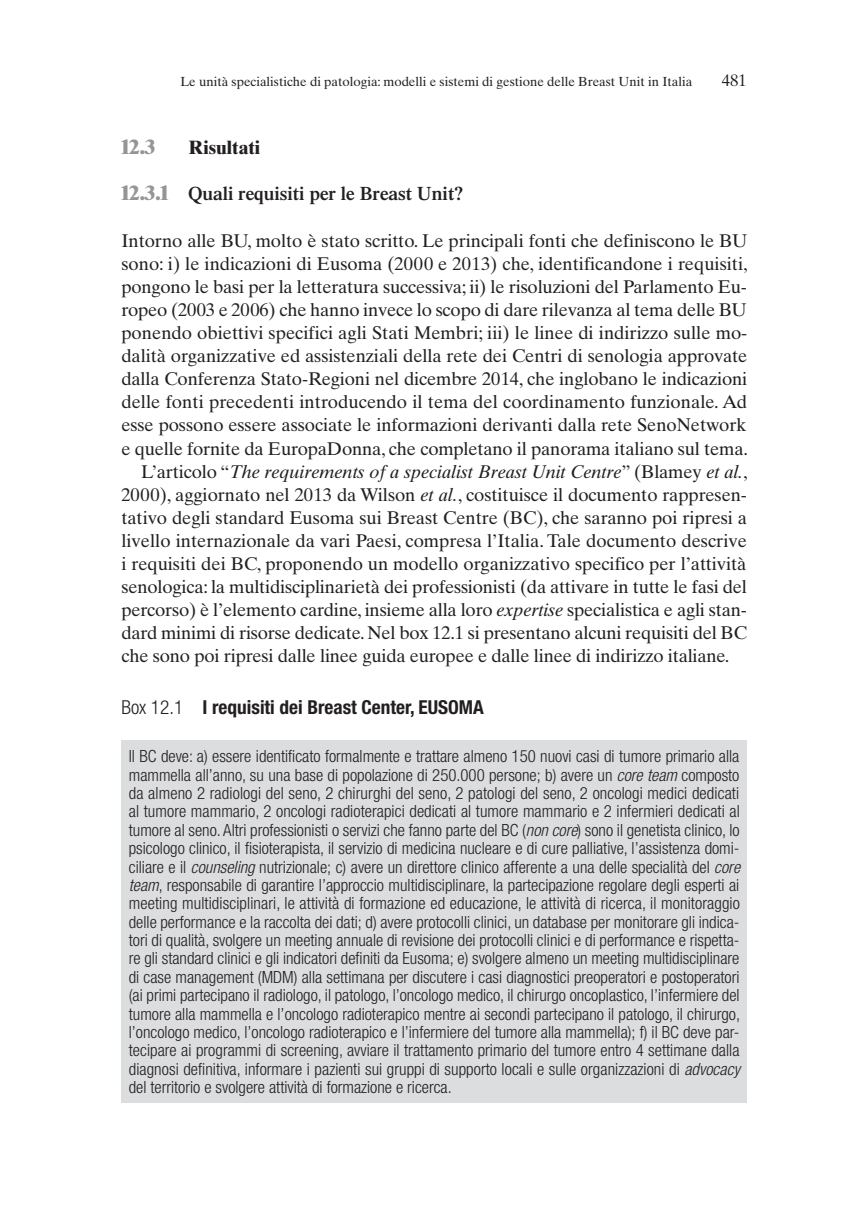
<style>
.page{position:relative;width:862px;height:1208px;background:#fff}
.page>*{position:absolute;margin:0;border:0;box-sizing:border-box;transform-origin:0 0}
.t1{font:800 20.12px "Times LT Std";color:#939598}
.t2{font:700 condensed 19.25px "Helvetica Neue LT Std";color:#231f20}
.t3{font:600 19.25px "Times LT Std";color:#231f20}
.t4{font:700 19.25px "Times Ten LT Std";color:#231f20}
.t5{font:18.38px "Times Ten LT Std";letter-spacing:-.005em;color:#231f20}
.t6{font:italic 18.38px "Times Ten LT Std";letter-spacing:-.01em;color:#231f20}
.t7{font:300 condensed 16.8px/18.4px "Helvetica Neue LT Std";color:#231f20;text-align:justify}
.t8{font:16.62px "Times Ten LT Std";color:#231f20}
.t9{font:13.12px "Times Ten LT Std";color:#231f20}
.s1{font-weight:800;font-size:20.12px;color:#939598}
.s2{font-style:normal}
.s3{font-style:italic}
.s4{font-weight:300}
</style>
<div class="page">
<div style="left:121px;top:740px;width:625px;height:363px;background:#dcdddf"></div>
<p class="t9" style="left:180px;top:74px;width:513px">Le unità specialistiche di patologia: modelli e sistemi di gestione delle Breast Unit in Italia</p>
<p class="t8" style="left:721px;top:71px;width:26px">481</p>
<p class="t1" style="left:121px;top:135px;width:35px">12.3</p>
<p class="t4" style="left:188px;top:136px;width:73px">Risultati</p>
<p class="t3" style="left:121px;top:182px;width:343px"><span class="s1">12.3.1</span> Quali requisiti per le Breast Unit?</p>
<p class="t5" style="left:121px;top:229px;width:627px">Intorno alle BU, molto è stato scritto. Le principali fonti che definiscono le BU</p>
<p class="t5" style="left:121px;top:253px;width:627px">sono: i) le indicazioni di Eusoma (2000 e 2013) che, identificandone i requisiti,</p>
<p class="t5" style="left:121px;top:276px;width:627px">pongono le basi per la letteratura successiva; ii) le risoluzioni del Parlamento Eu-</p>
<p class="t5" style="left:121px;top:299px;width:627px">ropeo (2003 e 2006) che hanno invece lo scopo di dare rilevanza al tema delle BU</p>
<p class="t5" style="left:121px;top:322px;width:627px">ponendo obiettivi specifici agli Stati Membri; iii) le linee di indirizzo sulle mo-</p>
<p class="t5" style="left:121px;top:345px;width:627px">dalità organizzative ed assistenziali della rete dei Centri di senologia approvate</p>
<p class="t5" style="left:121px;top:368px;width:627px">dalla Conferenza Stato-Regioni nel dicembre 2014, che inglobano le indicazioni</p>
<p class="t5" style="left:121px;top:391px;width:627px">delle fonti precedenti introducendo il tema del coordinamento funzionale. Ad</p>
<p class="t5" style="left:121px;top:414px;width:626px">esse possono essere associate le informazioni derivanti dalla rete SenoNetwork</p>
<p class="t5" style="left:121px;top:437px;width:628px">e quelle fornite da EuropaDonna, che completano il panorama italiano sul tema.</p>
<p class="t6" style="left:141px;top:461px;width:607px"><span class="s2">L’articolo “</span>The requirements of a specialist Breast Unit Centre<span class="s2">” (Blamey</span> et al.<span class="s2">,</span></p>
<p class="t5" style="left:121px;top:483px;width:627px">2000), aggiornato nel 2013 da Wilson <span class="s3">et al.</span>, costituisce il documento rappresen-</p>
<p class="t5" style="left:121px;top:507px;width:627px">tativo degli standard Eusoma sui Breast Centre (BC), che saranno poi ripresi a</p>
<p class="t5" style="left:121px;top:530px;width:627px">livello internazionale da vari Paesi, compresa l’Italia. Tale documento descrive</p>
<p class="t5" style="left:121px;top:553px;width:626px">i requisiti dei BC, proponendo un modello organizzativo specifico per l’attività</p>
<p class="t5" style="left:121px;top:576px;width:627px">senologica: la multidisciplinarietà dei professionisti (da attivare in tutte le fasi del</p>
<p class="t5" style="left:121px;top:599px;width:627px">percorso) è l’elemento cardine, insieme alla loro <span class="s3">expertise</span> specialistica e agli stan-</p>
<p class="t5" style="left:121px;top:622px;width:627px">dard minimi di risorse dedicate. Nel box 12.1 si presentano alcuni requisiti del BC</p>
<p class="t5" style="left:121px;top:645px;width:609px">che sono poi ripresi dalle linee guida europee e dalle linee di indirizzo italiane.</p>
<p class="t2" style="left:121px;top:695px;width:364px"><span class="s4">Box 12.1</span> I requisiti dei Breast Center, EUSOMA</p>
<p class="t7" style="left:129px;top:747px;width:612px">Il BC deve: a) essere identificato formalmente e trattare almeno 150 nuovi casi di tumore primario alla mammella all’anno, su una base di popolazione di 250.000 persone; b) avere un <span class="s3">core team</span> composto da almeno 2 radiologi del seno, 2 chirurghi del seno, 2 patologi del seno, 2 oncologi medici dedicati al tumore mammario, 2 oncologi radioterapici dedicati al tumore mammario e 2 infermieri dedicati al tumore al seno. Altri professionisti o servizi che fanno parte del BC (<span class="s3">non core</span>) sono il genetista clinico, lo psicologo clinico, il fisioterapista, il servizio di medicina nucleare e di cure palliative, l’assistenza domi&shy;ciliare e il <span class="s3">counseling</span> nutrizionale; c) avere un direttore clinico afferente a una delle specialità del <span class="s3">core team</span>, responsabile di garantire l’approccio multidisciplinare, la partecipazione regolare degli esperti ai meeting multidisciplinari, le attività di formazione ed educazione, le attività di ricerca, il monitoraggio delle performance e la raccolta dei dati; d) avere protocolli clinici, un database per monitorare gli indica&shy;tori di qualità, svolgere un meeting annuale di revisione dei protocolli clinici e di performance e rispetta&shy;re gli standard clinici e gli indicatori definiti da Eusoma; e) svolgere almeno un meeting multidisciplinare di case management (MDM) alla settimana per discutere i casi diagnostici preoperatori e postoperatori (ai primi partecipano il radiologo, il patologo, l’oncologo medico, il chirurgo oncoplastico, l’infermiere del tumore alla mammella e l’oncologo radioterapico mentre ai secondi partecipano il patologo, il chirurgo, l’oncologo medico, l’oncologo radioterapico e l’infermiere del tumore alla mammella); f) il BC deve par&shy;tecipare ai programmi di screening, avviare il trattamento primario del tumore entro 4 settimane dalla diagnosi definitiva, informare i pazienti sui gruppi di supporto locali e sulle organizzazioni di <span class="s3">advocacy </span>del territorio e svolgere attività di formazione e ricerca.</p>
</div>
